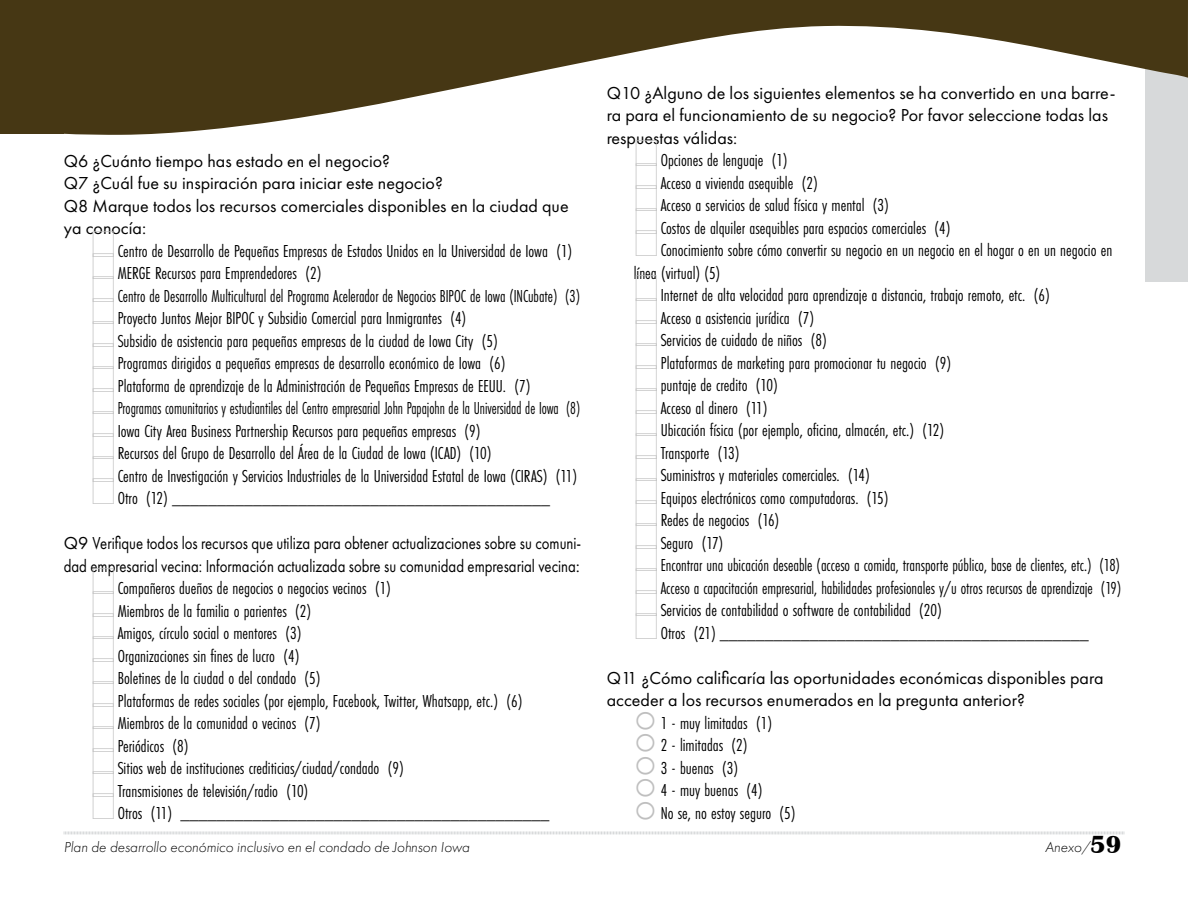
<style>
.page{position:relative;width:1188px;height:918px;background:#fff}
.page>*{position:absolute;margin:0;border:0;box-sizing:border-box;transform-origin:0 0}
.t1{font:42px "Courier New";color:#bfbfbf}
.t2{font:18px/22.5px "Futura PT Cond";color:#000}
.t3{font:18px/22.5px "Futura PT";color:#000}
.t4{font:18px "Futura PT Cond";color:#000;scale:.95 1}
.t5{font:18px "Futura PT Cond";color:#000;scale:.88 1}
.t6{font:18px "Futura PT Cond";color:#000;scale:.93 1}
.t7{font:italic 300 15px "Futura PT";color:#000}
.s1{font-family:"Courier New";font-size:39px;color:#bfbfbf}
.s2{font-family:"Britannic";font-weight:700;font-style:normal;font-size:25.5px}
</style>
<div class="page">
<svg style="left:63px;top:831px;width:1062px;height:4px"></svg>
<div style="left:1145px;top:0;width:43px;height:281px;background:#d7d9da"></div>
<svg style="left:2px;top:0;width:1186px;height:135px;fill:#463714"></svg>
<svg style="left:0;top:0;width:2px;height:120px"></svg>
<div style="left:0;top:120px;width:64px;height:14px;background:#463714"></div>
<p class="t3" style="left:64px;top:149px;width:506px">Q6 ¿Cuánto tiempo has estado en el negocio?<br>Q7 ¿Cuál fue su inspiración para iniciar este negocio?<br>Q8 Marque todos los recursos comerciales disponibles en la ciudad que ya conocía:</p>
<h1 class="t1" style="left:91px;top:218px;width:27px">▢</h1>
<p class="t2" style="left:118px;top:240px;width:456px">Centro de Desarrollo de Pequeñas Empresas de Estados Unidos en la Universidad de Iowa (1)</p>
<h1 class="t1" style="left:91px;top:240px;width:27px">▢</h1>
<p class="t2" style="left:118px;top:262px;width:205px">MERGE Recursos para Emprendedores (2)</p>
<h1 class="t1" style="left:91px;top:263px;width:27px">▢</h1>
<p class="t6" style="left:118px;top:285px;width:499px">Centro de Desarrollo Multicultural del Programa Acelerador de Negocios BIPOC de Iowa (INCubate) (3)</p>
<h1 class="t1" style="left:91px;top:285px;width:27px">▢</h1>
<p class="t2" style="left:118px;top:307px;width:350px">Proyecto Juntos Mejor BIPOC y Subsidio Comercial para Inmigrantes (4)</p>
<h1 class="t1" style="left:91px;top:308px;width:27px">▢</h1>
<p class="t2" style="left:118px;top:330px;width:381px">Subsidio de asistencia para pequeñas empresas de la ciudad de Iowa City (5)</p>
<h1 class="t1" style="left:91px;top:330px;width:27px">▢</h1>
<p class="t2" style="left:118px;top:352px;width:389px">Programas dirigidos a pequeñas empresas de desarrollo económico de Iowa (6)</p>
<h1 class="t1" style="left:91px;top:353px;width:27px">▢</h1>
<p class="t2" style="left:118px;top:375px;width:414px">Plataforma de aprendizaje de la Administración de Pequeñas Empresas de EEUU. (7)</p>
<h1 class="t1" style="left:91px;top:375px;width:27px">▢</h1>
<p class="t5" style="left:118px;top:398px;width:527px">Programas comunitarios y estudiantiles del Centro empresarial John Papajohn de la Universidad de Iowa (8)</p>
<h1 class="t1" style="left:91px;top:398px;width:27px">▢</h1>
<p class="t2" style="left:118px;top:420px;width:364px">Iowa City Area Business Partnership Recursos para pequeñas empresas (9)</p>
<h1 class="t1" style="left:91px;top:420px;width:27px">▢</h1>
<p class="t2" style="left:118px;top:442px;width:375px">Recursos del Grupo de Desarrollo del Área de la Ciudad de Iowa (ICAD) (10)</p>
<h1 class="t1" style="left:91px;top:443px;width:27px">▢</h1>
<p class="t2" style="left:118px;top:465px;width:461px">Centro de Investigación y Servicios Industriales de la Universidad Estatal de Iowa (CIRAS) (11)</p>
<h1 class="t1" style="left:91px;top:465px;width:27px">▢</h1>
<p class="t2" style="left:118px;top:487px;width:434px">Otro (12) __________________________________________</p>
<p class="t3" style="left:64px;top:532px;width:519px">Q9 Verifique todos los recursos que utiliza para obtener actualizaciones sobre su comuni&shy;dad empresarial vecina: Información actualizada sobre su comunidad empresarial vecina:</p>
<h1 class="t1" style="left:91px;top:555px;width:27px">▢</h1>
<p class="t2" style="left:118px;top:577px;width:275px">Compañeros dueños de negocios o negocios vecinos (1)</p>
<h1 class="t1" style="left:91px;top:578px;width:27px">▢</h1>
<p class="t2" style="left:118px;top:600px;width:195px">Miembros de la familia o parientes (2)</p>
<h1 class="t1" style="left:91px;top:600px;width:27px">▢</h1>
<p class="t2" style="left:118px;top:622px;width:185px">Amigos, círculo social o mentores (3)</p>
<h1 class="t1" style="left:91px;top:623px;width:27px">▢</h1>
<p class="t2" style="left:118px;top:645px;width:183px">Organizaciones sin fines de lucro (4)</p>
<h1 class="t1" style="left:91px;top:645px;width:27px">▢</h1>
<p class="t2" style="left:118px;top:667px;width:204px">Boletines de la ciudad o del condado (5)</p>
<h1 class="t1" style="left:91px;top:668px;width:27px">▢</h1>
<p class="t2" style="left:118px;top:690px;width:406px">Plataformas de redes sociales (por ejemplo, Facebook, Twitter, Whatsapp, etc.) (6)</p>
<h1 class="t1" style="left:91px;top:690px;width:27px">▢</h1>
<p class="t2" style="left:118px;top:712px;width:204px">Miembros de la comunidad o vecinos (7)</p>
<h1 class="t1" style="left:91px;top:713px;width:27px">▢</h1>
<p class="t2" style="left:118px;top:735px;width:72px">Periódicos (8)</p>
<h1 class="t1" style="left:91px;top:735px;width:27px">▢</h1>
<p class="t2" style="left:118px;top:757px;width:287px">Sitios web de instituciones crediticias/ciudad/condado (9)</p>
<h1 class="t1" style="left:91px;top:758px;width:27px">▢</h1>
<p class="t2" style="left:118px;top:780px;width:192px">Transmisiones de televisión/radio (10)</p>
<h1 class="t1" style="left:91px;top:780px;width:27px">▢</h1>
<p class="t2" style="left:118px;top:802px;width:433px">Otros (11) _________________________________________</p>
<p class="t3" style="left:607px;top:81px;width:510px">Q10 ¿Alguno de los siguientes elementos se ha convertido en una barre&shy;ra para el funcionamiento de su negocio? Por favor seleccione todas las respuestas válidas:</p>
<h1 class="t1" style="left:634px;top:127px;width:27px">▢</h1>
<p class="t2" style="left:661px;top:149px;width:128px">Opciones de lenguaje (1)</p>
<h1 class="t1" style="left:634px;top:150px;width:27px">▢</h1>
<p class="t2" style="left:661px;top:172px;width:159px">Acceso a vivienda asequible (2)</p>
<h1 class="t1" style="left:634px;top:172px;width:27px">▢</h1>
<p class="t2" style="left:661px;top:194px;width:230px">Acceso a servicios de salud física y mental (3)</p>
<h1 class="t1" style="left:634px;top:195px;width:27px">▢</h1>
<p class="t2" style="left:661px;top:217px;width:291px">Costos de alquiler asequibles para espacios comerciales (4)</p>
<h1 class="t1" style="left:634px;top:217px;width:27px">▢</h1>
<p class="t2" style="left:634px;top:239px;width:480px;text-indent:27px">Conocimiento sobre cómo convertir su negocio en un negocio en el hogar o en un negocio en línea (virtual) (5)</p>
<h1 class="t1" style="left:634px;top:262px;width:27px">▢</h1>
<p class="t2" style="left:661px;top:284px;width:391px">Internet de alta velocidad para aprendizaje a distancia, trabajo remoto, etc. (6)</p>
<h1 class="t1" style="left:634px;top:285px;width:27px">▢</h1>
<p class="t2" style="left:661px;top:307px;width:155px">Acceso a asistencia jurídica (7)</p>
<h1 class="t1" style="left:634px;top:307px;width:27px">▢</h1>
<p class="t2" style="left:661px;top:329px;width:168px">Servicios de cuidado de niños (8)</p>
<h1 class="t1" style="left:634px;top:330px;width:27px">▢</h1>
<p class="t2" style="left:661px;top:352px;width:292px">Plataformas de marketing para promocionar tu negocio (9)</p>
<h1 class="t1" style="left:634px;top:352px;width:27px">▢</h1>
<p class="t2" style="left:661px;top:374px;width:118px">puntaje de credito (10)</p>
<h1 class="t1" style="left:634px;top:375px;width:27px">▢</h1>
<p class="t2" style="left:661px;top:397px;width:108px">Acceso al dinero (11)</p>
<h1 class="t1" style="left:634px;top:397px;width:27px">▢</h1>
<p class="t2" style="left:661px;top:419px;width:285px">Ubicación física (por ejemplo, oficina, almacén, etc.) (12)</p>
<h1 class="t1" style="left:634px;top:420px;width:27px">▢</h1>
<p class="t2" style="left:661px;top:442px;width:80px">Transporte (13)</p>
<h1 class="t1" style="left:634px;top:442px;width:27px">▢</h1>
<p class="t2" style="left:661px;top:464px;width:211px">Suministros y materiales comerciales. (14)</p>
<h1 class="t1" style="left:634px;top:465px;width:27px">▢</h1>
<p class="t2" style="left:661px;top:487px;width:229px">Equipos electrónicos como computadoras. (15)</p>
<h1 class="t1" style="left:634px;top:487px;width:27px">▢</h1>
<p class="t2" style="left:661px;top:509px;width:120px">Redes de negocios (16)</p>
<h1 class="t1" style="left:634px;top:510px;width:27px">▢</h1>
<p class="t2" style="left:661px;top:532px;width:64px">Seguro (17)</p>
<h1 class="t1" style="left:634px;top:532px;width:27px">▢</h1>
<p class="t4" style="left:661px;top:555px;width:485px">Encontrar una ubicación deseable (acceso a comida, transporte público, base de clientes, etc.) (18)</p>
<h1 class="t1" style="left:634px;top:555px;width:27px">▢</h1>
<p class="t4" style="left:661px;top:577px;width:486px">Acceso a capacitación empresarial, habilidades profesionales y/u otros recursos de aprendizaje (19)</p>
<h1 class="t1" style="left:634px;top:577px;width:27px">▢</h1>
<p class="t2" style="left:661px;top:599px;width:282px">Servicios de contabilidad o software de contabilidad (20)</p>
<h1 class="t1" style="left:634px;top:600px;width:27px">▢</h1>
<p class="t2" style="left:661px;top:622px;width:430px">Otros (21) _________________________________________</p>
<p class="t3" style="left:607px;top:666px;width:498px">Q11 ¿Cómo calificaría las oportunidades económicas disponibles para acceder a los recursos enumerados en la pregunta anterior?</p>
<p class="t2" style="left:634px;top:712px;width:163px"><span class="s1">o</span> 1 - muy limitadas (1) <span class="s1">o</span> 2 - limitadas (2)<br><span class="s1">o</span> 3 - buenas (3)<br><span class="s1">o</span> 4 - muy buenas (4)<br><span class="s1">o</span> No se, no estoy seguro (5)</p>
<p class="t7" style="left:64px;top:839px;width:407px">Plan de desarrollo económico inclusivo en el condado de Johnson Iowa</p>
<p class="t7" style="left:1045px;top:838px;width:78px">Anexo/<span class="s2">59</span></p>
</div>
